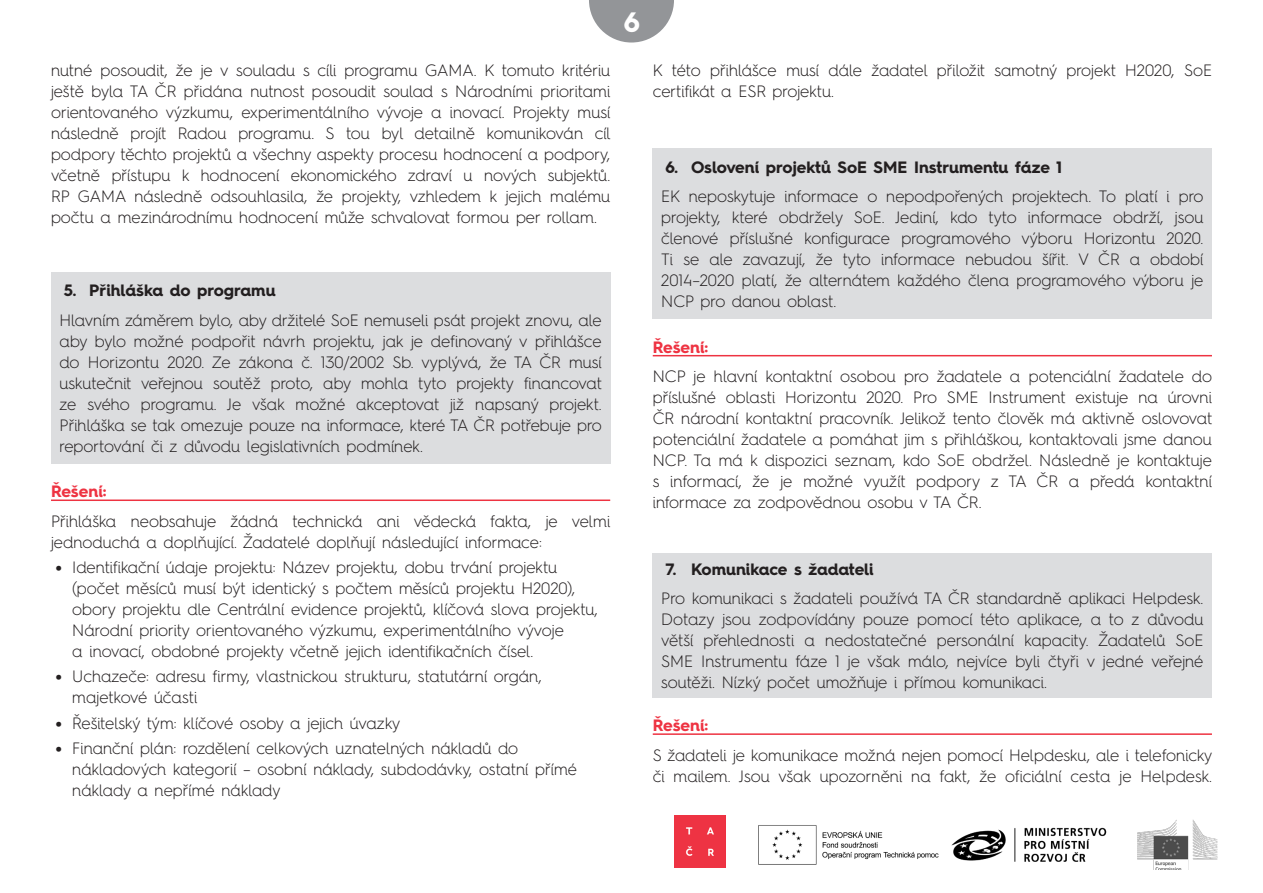
<style>
.page{position:relative;width:1263px;height:893px;background:#fff}
.page>*{position:absolute;margin:0;border:0;box-sizing:border-box;transform-origin:0 0}
.t1{font:700 28.2px "Hurme Geometric Sans 4";color:#fff}
.text{font:300 16.5px/21px "Hurme Geometric Sans 4";color:#231f20}
.t2{font:700 16.5px "Hurme Geometric Sans 4";color:#231f20}
.řešení{font:700 16.5px "Hurme Geometric Sans 4";color:#ee3342}
.s1{font-family:"Cambria";font-weight:700}
</style>
<div class="page">
<svg style="left:589px;top:0;width:85px;height:43px"></svg>
<div style="left:674px;top:815px;width:52px;height:52px;background:#ee3343"></div>
<img style="left:758px;top:825px;width:349px;height:40px">
<img style="left:1137px;top:820px;width:81px;height:50px">
<div style="left:51px;top:272px;width:559px;height:191px;background:#dcdddf"></div>
<hr style="left:51px;top:499px;width:559px;height:2px;background:#ee3342">
<div style="left:653px;top:149px;width:559px;height:170px;background:#dcdddf"></div>
<hr style="left:653px;top:355px;width:559px;height:1px;background:#ee3342">
<div style="left:653px;top:553px;width:559px;height:144px;background:#dcdddf"></div>
<hr style="left:653px;top:733px;width:559px;height:2px;background:#ee3342">
<p class="text" style="left:51px;top:60px;width:561px;text-align:justify">nutné posoudit, že je v souladu s cíli programu GAMA. K tomuto kritériu ještě byla TA ČR přidána nutnost posoudit soulad s Národními prioritami orientovaného výzkumu, experimentálního vývoje a inovací. Projekty musí následně projít Radou programu. S tou byl detailně komunikován cíl podpory těchto projektů a všechny aspekty procesu hodnocení a podpory, včetně přístupu k hodnocení ekonomického zdraví u nových subjektů.<br>RP GAMA následně odsouhlasila, že projekty, vzhledem k jejich malému počtu a mezinárodnímu hodnocení může schvalovat formou per rollam.</p>
<p class="t2" style="left:64px;top:279px;width:213px">5. Přihláška do programu</p>
<p class="text" style="left:60px;top:309px;width:544px;text-align:justify">Hlavním záměrem bylo, aby držitelé SoE nemuseli psát projekt znovu, ale aby bylo možné podpořit návrh projektu, jak je definovaný v přihlášce do Horizontu 2020. Ze zákona č. 130/2002 Sb. vyplývá, že TA ČR musí uskutečnit veřejnou soutěž proto, aby mohla tyto projekty financovat ze svého programu. Je však možné akceptovat již napsaný projekt.<br>Přihláška se tak omezuje pouze na informace, které TA ČR potřebuje pro reportování či z důvodu legislativních podmínek.</p>
<p class="řešení" style="left:51px;top:480px;width:57px">Řešení:</p>
<p class="text" style="left:51px;top:510px;width:561px">Přihláška neobsahuje žádná technická ani vědecká fakta, je velmi jednoduchá a doplňující. Žadatelé doplňují následující informace:</p>
<p class="text" style="left:72px;top:557px;width:527px;text-indent:-17px"><span class="s1">•</span> Identifikační údaje projektu: Název projektu, dobu trvání projektu (počet měsíců musí být identický s počtem měsíců projektu H2020), obory projektu dle Centrální evidence projektů, klíčová slova projektu, Národní priority orientovaného výzkumu, experimentálního vývoje<br>a inovací, obdobné projekty včetně jejich identifikačních čísel.</p>
<p class="text" style="left:72px;top:666px;width:471px;text-indent:-17px"><span class="s1">•</span> Uchazeče: adresu firmy, vlastnickou strukturu, statutární orgán, majetkové účasti</p>
<p class="text" style="left:55px;top:712px;width:347px"><span class="s1">•</span> Řešitelský tým: klíčové osoby a jejich úvazky</p>
<p class="text" style="left:72px;top:737px;width:506px;text-indent:-17px"><span class="s1">•</span> Finanční plán: rozdělení celkových uznatelných nákladů do nákladových kategorií – osobní náklady, subdodávky, ostatní přímé náklady a nepřímé náklady</p>
<h1 class="t1" style="left:624px;top:2px;width:18px">6</h1>
<p class="text" style="left:653px;top:60px;width:561px">K této přihlášce musí dále žadatel přiložit samotný projekt H2020, SoE certifikát a ESR projektu.</p>
<p class="t2" style="left:665px;top:156px;width:398px">6. Oslovení projektů SoE SME Instrumentu fáze 1</p>
<p class="text" style="left:661px;top:186px;width:544px;text-align:justify">EK neposkytuje informace o nepodpořených projektech. To platí i pro projekty, které obdržely SoE. Jediní, kdo tyto informace obdrží, jsou členové příslušné konfigurace programového výboru Horizontu 2020.<br>Ti se ale zavazují, že tyto informace nebudou šířit. V ČR a období 2014–2020 platí, že alternátem každého člena programového výboru je NCP pro danou oblast.</p>
<p class="řešení" style="left:653px;top:335px;width:57px">Řešení:</p>
<p class="text" style="left:653px;top:366px;width:561px;text-align:justify">NCP je hlavní kontaktní osobou pro žadatele a potenciální žadatele do příslušné oblasti Horizontu 2020. Pro SME Instrument existuje na úrovni ČR národní kontaktní pracovník. Jelikož tento člověk má aktivně oslovovat potenciální žadatele a pomáhat jim s přihláškou, kontaktovali jsme danou NCP. Ta má k dispozici seznam, kdo SoE obdržel. Následně je kontaktuje s informací, že je možné využít podpory z TA ČR a předá kontaktní informace za zodpovědnou osobu v TA ČR.</p>
<p class="t2" style="left:665px;top:557px;width:210px">7. Komunikace s žadateli</p>
<p class="text" style="left:661px;top:588px;width:544px;text-align:justify">Pro komunikaci s žadateli používá TA ČR standardně aplikaci Helpdesk.<br>Dotazy jsou zodpovídány pouze pomocí této aplikace, a to z důvodu větší přehlednosti a nedostatečné personální kapacity. Žadatelů SoE SME Instrumentu fáze 1 je však málo, nejvíce byli čtyři v jedné veřejné soutěži. Nízký počet umožňuje i přímou komunikaci.</p>
<p class="řešení" style="left:653px;top:714px;width:57px">Řešení:</p>
<p class="text" style="left:653px;top:744px;width:561px">S žadateli je komunikace možná nejen pomocí Helpdesku, ale i telefonicky či mailem. Jsou však upozorněni na fakt, že oficiální cesta je Helpdesk.</p>
</div>
